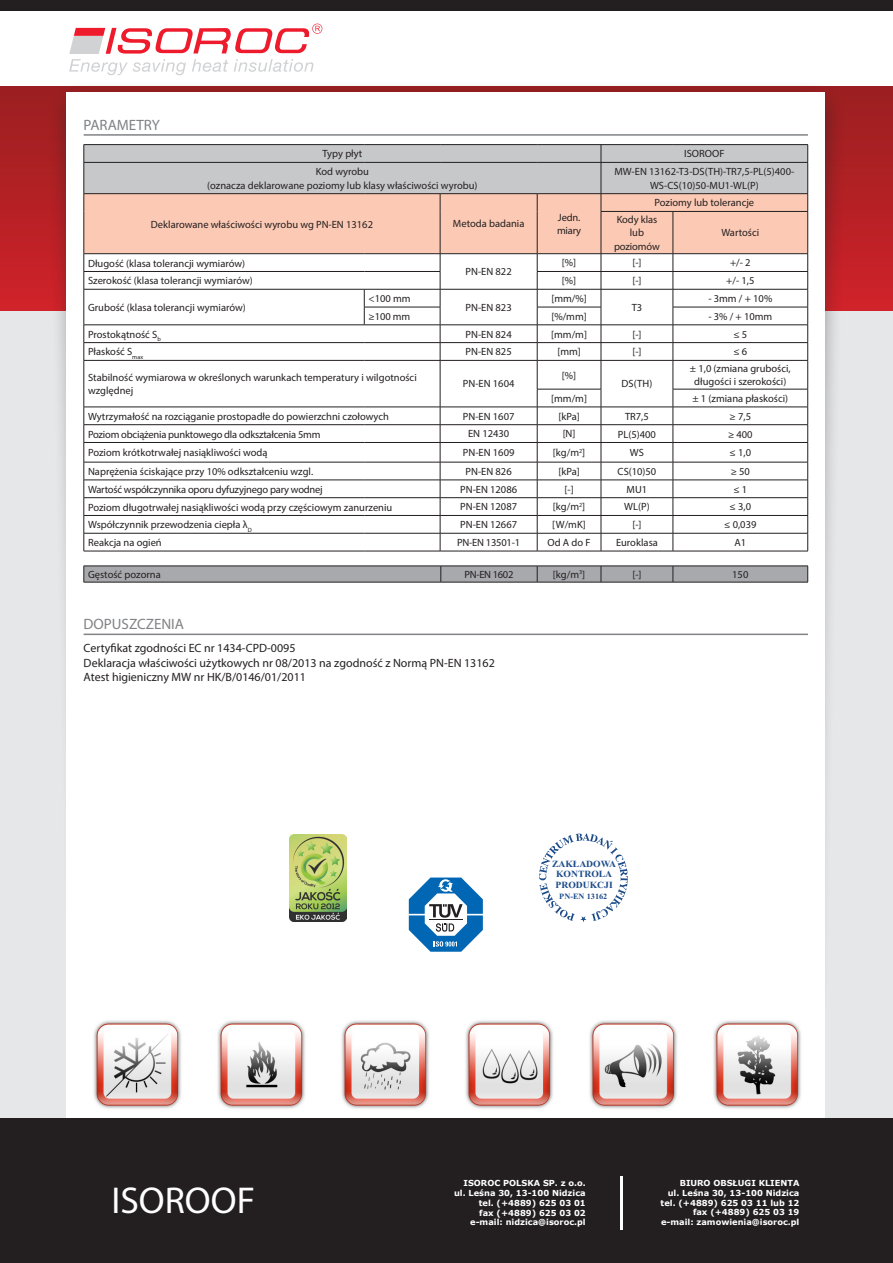
<style>
.page{position:relative;width:893px;height:1263px;background:#fff}
.page>*{position:absolute;margin:0;border:0;box-sizing:border-box;transform-origin:0 0}
.t1{font:37.5px "Myriad Pro";color:#fff}
.naglowki{font:15px "Myriad Pro";color:#808285}
.zwykly{font:12px "Myriad Pro";color:#231f20}
.t2{font:10.5px/13.5px "Myriad Pro";color:#231f20;text-align:center}
.t3{font:10.5px/13.5px "Myriad Pro";letter-spacing:-.02em;color:#231f20}
.t4{font:700 9.45px/10.5px "Times New Roman";color:#1c4b8a;text-align:center}
.t5{font:700 8.25px/9.9px "Verdana";color:#fff;text-align:right}
.t6{font:700 8.1px "Times New Roman";color:#1c4b8a}
</style>
<div class="page">
<div style="left:0;top:91px;width:893px;height:1172px;background:#e6e7e9"></div>
<div style="left:0;top:0;width:893px;height:10px;background:#231f20"></div>
<div style="left:0;top:86px;width:893px;height:224px;background:linear-gradient(to bottom,#9a1f20,#cf2229)"></div>
<div style="left:0;top:1118px;width:893px;height:145px;background:#231f20"></div>
<div style="left:48px;top:79px;width:798px;height:949px;background:#231f20;opacity:.75"></div>
<div style="left:67px;top:92px;width:758px;height:1026px;background:#fff"></div>
<svg style="left:69px;top:24px;width:253px;height:51px"></svg>
<hr style="left:620px;top:1176px;width:2px;height:53px;background:#fff">
<img style="left:93px;top:1020px;width:708px;height:89px">
<hr style="left:84px;top:134px;width:724px;height:2px;background:#808285">
<hr style="left:84px;top:634px;width:724px;height:1px;background:#808285">
<hr style="left:84px;top:551px;width:280px;height:1px;background:#231f20">
<hr style="left:364px;top:551px;width:76px;height:1px;background:#231f20">
<hr style="left:440px;top:551px;width:97px;height:1px;background:#231f20">
<hr style="left:537px;top:551px;width:64px;height:1px;background:#231f20">
<hr style="left:601px;top:551px;width:72px;height:1px;background:#231f20">
<hr style="left:673px;top:551px;width:135px;height:1px;background:#231f20">
<hr style="left:84px;top:144px;width:280px;height:1px;background:#231f20">
<hr style="left:364px;top:144px;width:76px;height:1px;background:#231f20">
<hr style="left:440px;top:144px;width:97px;height:1px;background:#231f20">
<hr style="left:537px;top:144px;width:64px;height:1px;background:#231f20">
<hr style="left:601px;top:144px;width:72px;height:1px;background:#231f20">
<hr style="left:673px;top:144px;width:135px;height:1px;background:#231f20">
<svg style="left:84px;top:145px;width:724px;height:406px"></svg>
<hr style="left:601px;top:211px;width:72px;height:1px;background:#231f20">
<hr style="left:601px;top:212px;width:1px;height:41px;background:#231f20">
<hr style="left:673px;top:211px;width:135px;height:1px;background:#231f20">
<hr style="left:673px;top:212px;width:1px;height:41px;background:#231f20">
<hr style="left:807px;top:212px;width:1px;height:41px;background:#231f20">
<hr style="left:84px;top:253px;width:280px;height:1px;background:#231f20">
<hr style="left:364px;top:253px;width:76px;height:1px;background:#231f20">
<hr style="left:440px;top:253px;width:97px;height:1px;background:#231f20">
<hr style="left:537px;top:253px;width:64px;height:1px;background:#231f20">
<hr style="left:601px;top:193px;width:72px;height:1px;background:#231f20">
<hr style="left:673px;top:193px;width:135px;height:1px;background:#231f20">
<hr style="left:601px;top:253px;width:72px;height:1px;background:#231f20">
<hr style="left:673px;top:253px;width:135px;height:1px;background:#231f20">
<svg style="left:84px;top:566px;width:724px;height:16px;background:#a0a1a5"></svg>
<hr style="left:84px;top:582px;width:357px;height:1px;background:#231f20">
<hr style="left:441px;top:582px;width:96px;height:1px;background:#231f20">
<hr style="left:537px;top:582px;width:64px;height:1px;background:#231f20">
<hr style="left:601px;top:582px;width:72px;height:1px;background:#231f20">
<hr style="left:673px;top:582px;width:135px;height:1px;background:#231f20">
<svg style="left:539px;top:833px;width:89px;height:89px"></svg>
<svg style="left:409px;top:877px;width:74px;height:75px"></svg>
<img style="left:289px;top:834px;width:57px;height:87px">
<p class="naglowki" style="left:84px;top:116px;width:78px">PARAMETRY</p>
<p class="t2" style="left:323px;top:147px;width:41px">Typy płyt</p>
<p class="t2" style="left:684px;top:147px;width:42px">ISOROOF</p>
<p class="t2" style="left:207px;top:165px;width:272px">Kod wyrobu<br>(oznacza deklarowane poziomy lub klasy właściwości wyrobu)</p>
<p class="t2" style="left:614px;top:165px;width:181px">MW-EN 13162-T3-DS(TH)-TR7,5-PL(5)400-<br>WS-CS(10)50-MU1-WL(P)</p>
<p class="t2" style="left:151px;top:217px;width:224px">Deklarowane właściwości wyrobu wg PN-EN 13162</p>
<p class="t2" style="left:453px;top:217px;width:73px">Metoda badania</p>
<p class="t3" style="left:557px;top:210px;width:26px">Jedn. miary</p>
<p class="t2" style="left:654px;top:196px;width:101px">Poziomy lub tolerancje</p>
<p class="t2" style="left:614px;top:212px;width:47px">Kody klas lub poziomów</p>
<p class="t2" style="left:721px;top:226px;width:39px">Wartości</p>
<p class="t2" style="left:88px;top:256px;width:159px">Długość (klasa tolerancji wymiarów)</p>
<p class="t2" style="left:562px;top:256px;width:16px">[%]</p>
<p class="t2" style="left:632px;top:256px;width:11px">[-]</p>
<p class="t2" style="left:730px;top:256px;width:22px">+/- 2</p>
<p class="t2" style="left:466px;top:265px;width:48px">PN-EN 822</p>
<p class="t2" style="left:88px;top:274px;width:166px">Szerokość (klasa tolerancji wymiarów)</p>
<p class="t2" style="left:562px;top:274px;width:16px">[%]</p>
<p class="t2" style="left:632px;top:274px;width:11px">[-]</p>
<p class="t2" style="left:726px;top:274px;width:30px">+/- 1,5</p>
<p class="t2" style="left:88px;top:301px;width:159px">Grubość (klasa tolerancji wymiarów)</p>
<p class="t2" style="left:551px;top:291px;width:37px">[mm/%]</p>
<p class="t2" style="left:708px;top:291px;width:65px">- 3mm / + 10%</p>
<p class="t2" style="left:369px;top:292px;width:44px">&lt;100 mm</p>
<p class="t2" style="left:466px;top:300px;width:48px">PN-EN 823</p>
<p class="t2" style="left:632px;top:300px;width:12px">T3</p>
<p class="t2" style="left:369px;top:309px;width:43px">≥100 mm</p>
<p class="t2" style="left:551px;top:309px;width:37px">[%/mm]</p>
<p class="t2" style="left:708px;top:309px;width:65px">- 3% / + 10mm</p>
<p class="t2" style="left:88px;top:327px;width:74px">Prostokątność S<sub>b</sub></p>
<p class="t2" style="left:466px;top:327px;width:48px">PN-EN 824</p>
<p class="t2" style="left:551px;top:327px;width:37px">[mm/m]</p>
<p class="t2" style="left:632px;top:327px;width:11px">[-]</p>
<p class="t2" style="left:733px;top:327px;width:15px">≤ 5</p>
<p class="t2" style="left:88px;top:345px;width:57px">Płaskość S<sub>max</sub></p>
<p class="t2" style="left:466px;top:345px;width:48px">PN-EN 825</p>
<p class="t2" style="left:557px;top:345px;width:25px">[mm]</p>
<p class="t2" style="left:632px;top:345px;width:11px">[-]</p>
<p class="t2" style="left:733px;top:345px;width:15px">≤ 6</p>
<p class="t2" style="left:88px;top:370px;width:330px;text-align:left">Stabilność wymiarowa w określonych warunkach temperatury i wilgotności względnej</p>
<p class="t2" style="left:463px;top:377px;width:53px">PN-EN 1604</p>
<p class="t2" style="left:690px;top:361px;width:102px">± 1,0 (zmiana grubości, długości i szerokości)</p>
<p class="t2" style="left:562px;top:368px;width:16px">[%]</p>
<p class="t2" style="left:622px;top:377px;width:32px">DS(TH)</p>
<p class="t2" style="left:551px;top:391px;width:37px">[mm/m]</p>
<p class="t2" style="left:692px;top:391px;width:97px">± 1 (zmiana płaskości)</p>
<p class="t2" style="left:88px;top:409px;width:302px">Wytrzymałość na rozciąganie prostopadłe do powierzchni czołowych</p>
<p class="t2" style="left:463px;top:409px;width:53px">PN-EN 1607</p>
<p class="t2" style="left:558px;top:409px;width:23px">[kPa]</p>
<p class="t2" style="left:625px;top:409px;width:25px">TR7,5</p>
<p class="t2" style="left:730px;top:409px;width:23px">≥ 7,5</p>
<p class="t3" style="left:88px;top:427px;width:234px">Poziom obciążenia punktowego dla odkształcenia 5mm</p>
<p class="t2" style="left:468px;top:427px;width:43px">EN 12430</p>
<p class="t2" style="left:563px;top:427px;width:14px">[N]</p>
<p class="t2" style="left:618px;top:427px;width:40px">PL(5)400</p>
<p class="t2" style="left:728px;top:427px;width:26px">≥ 400</p>
<p class="t2" style="left:88px;top:446px;width:181px">Poziom krótkotrwałej nasiąkliwości wodą</p>
<p class="t2" style="left:463px;top:446px;width:53px">PN-EN 1609</p>
<p class="t2" style="left:553px;top:446px;width:34px">[kg/m<sup>2</sup>]</p>
<p class="t2" style="left:630px;top:446px;width:16px">WS</p>
<p class="t2" style="left:730px;top:446px;width:23px">≤ 1,0</p>
<p class="t2" style="left:88px;top:464px;width:227px">Naprężenia ściskające przy 10% odkształceniu wzgl.</p>
<p class="t2" style="left:466px;top:464px;width:48px">PN-EN 826</p>
<p class="t2" style="left:558px;top:464px;width:23px">[kPa]</p>
<p class="t2" style="left:618px;top:464px;width:40px">CS(10)50</p>
<p class="t2" style="left:731px;top:464px;width:21px">≥ 50</p>
<p class="t3" style="left:88px;top:482px;width:236px">Wartość współczynnika oporu dyfuzyjnego pary wodnej</p>
<p class="t2" style="left:460px;top:482px;width:58px">PN-EN 12086</p>
<p class="t2" style="left:564px;top:482px;width:11px">[-]</p>
<p class="t2" style="left:627px;top:482px;width:22px">MU1</p>
<p class="t2" style="left:733px;top:482px;width:15px">≤ 1</p>
<p class="t2" style="left:88px;top:500px;width:306px">Poziom długotrwałej nasiąkliwości wodą przy częściowym zanurzeniu</p>
<p class="t2" style="left:460px;top:500px;width:58px">PN-EN 12087</p>
<p class="t2" style="left:553px;top:500px;width:34px">[kg/m<sup>2</sup>]</p>
<p class="t2" style="left:624px;top:500px;width:27px">WL(P)</p>
<p class="t2" style="left:730px;top:500px;width:23px">≤ 3,0</p>
<p class="t2" style="left:88px;top:518px;width:165px">Współczynnik przewodzenia ciepła λ<sub>D</sub></p>
<p class="t2" style="left:460px;top:518px;width:58px">PN-EN 12667</p>
<p class="t2" style="left:552px;top:518px;width:35px">[W/mK]</p>
<p class="t2" style="left:632px;top:518px;width:11px">[-]</p>
<p class="t2" style="left:724px;top:518px;width:34px">≤ 0,039</p>
<p class="t2" style="left:88px;top:536px;width:75px">Reakcja na ogień</p>
<p class="t3" style="left:457px;top:535px;width:65px">PN-EN 13501-1</p>
<p class="t2" style="left:548px;top:535px;width:45px">Od A do F</p>
<p class="t2" style="left:616px;top:535px;width:43px">Euroklasa</p>
<p class="t2" style="left:734px;top:535px;width:13px">A1</p>
<p class="t2" style="left:88px;top:567px;width:74px">Gęstość pozorna</p>
<p class="t2" style="left:465px;top:567px;width:50px">PN-EN 1602</p>
<p class="t2" style="left:553px;top:567px;width:34px">[kg/m<sup>3</sup>]</p>
<p class="t2" style="left:632px;top:567px;width:11px">[-]</p>
<p class="t2" style="left:732px;top:567px;width:18px">150</p>
<p class="naglowki" style="left:84px;top:615px;width:102px">DOPUSZCZENIA</p>
<p class="zwykly" style="left:84px;top:641px;width:213px">Certyfikat zgodności EC nr 1434-CPD-0095</p>
<p class="zwykly" style="left:84px;top:655px;width:413px">Deklaracja właściwości użytkowych nr 08/2013 na zgodność z Normą PN-EN 13162</p>
<p class="zwykly" style="left:84px;top:670px;width:224px">Atest higieniczny MW nr HK/B/0146/01/2011</p>
<p class="t4" style="left:552px;top:858px;width:66px">ZAKŁADOWA<br>KONTROLA<br>PRODUKCJI</p>
<p class="t6" style="left:559px;top:892px;width:50px">PN-EN 13162</p>
<h1 class="t1" style="left:111px;top:1177px;width:145px">ISOROOF</h1>
<p class="t5" style="left:454px;top:1178px;width:133px">ISOROC POLSKA SP. z o.o. ul. Leśna 30, 13-100 Nidzica tel. (+4889) 625 03 01<br>fax (+4889) 625 03 02 e-mail: nidzica@isoroc.pl</p>
<p class="t5" style="left:661px;top:1177px;width:140px">BIURO OBSŁUGI KLIENTA<br>ul. Leśna 30, 13-100 Nidzica tel. (+4889) 625 03 11 lub 12 fax (+4889) 625 03 19 e-mail: zamowienia@isoroc.pl</p>
</div>
